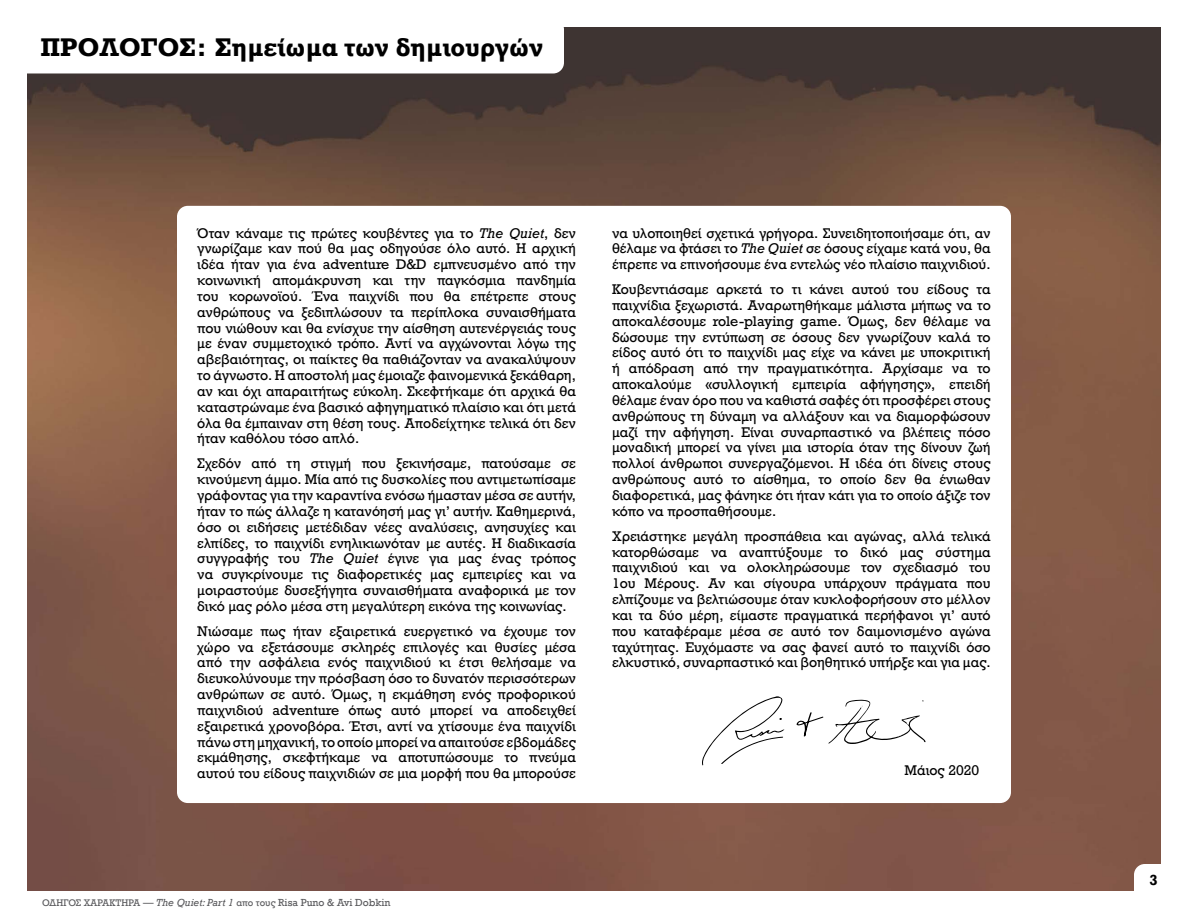
<style>
.page{position:relative;width:1188px;height:918px;background:#fff}
.page>*{position:absolute;margin:0;border:0;box-sizing:border-box;transform-origin:0 0}
.t1{font:700 24px "Rockwell Nova";color:#000}
.t2{font:700 15px "Rockwell";color:#000}
.t3{font:13.2px/15.9px "Rockwell Nova";color:#000;text-align:justify}
.t4{font:9px "Rockwell Nova";color:#59595c}
.s1{font-style:italic}
.s2{font-family:"Rockwell";font-size:10.5px}
.s3{font-family:"Rockwell";font-style:italic;font-size:10.5px}
</style>
<div class="page">
<img style="left:27px;top:27px;width:1134px;height:864px">
<div style="left:14px;top:19px;width:550px;height:54px;background:#fff;border-radius:11px"></div>
<div style="left:177px;top:206px;width:834px;height:597px;background:#fff;border-radius:11px"></div>
<svg style="left:702px;top:696px;width:82px;height:69px"></svg>
<svg style="left:796px;top:700px;width:130px;height:44px"></svg>
<svg style="left:1134px;top:864px;width:27px;height:27px"></svg>
<h1 class="t1" style="left:40px;top:32px;width:505px">ΠΡΟΛΟΓΟΣ: Σημείωμα των δημιουργών</h1>
<p class="t3" style="left:197px;top:225px;width:380px">Όταν κάναμε τις πρώτες κουβέντες για το <span class="s1">The Quiet</span>, δεν γνωρίζαμε καν πού θα μας οδηγούσε όλο αυτό. Η αρχική ιδέα ήταν για ένα adventure D&amp;D εμπνευσμένο από την κοινωνική απομάκρυνση και την παγκόσμια πανδημία του κορωνοϊού. Ένα παιχνίδι που θα επέτρεπε στους ανθρώπους να ξεδιπλώσουν τα περίπλοκα συναισθήματα που νιώθουν και θα ενίσχυε την αίσθηση αυτενέργειάς τους με έναν συμμετοχικό τρόπο. Αντί να αγχώνονται λόγω της αβεβαιότητας, οι παίκτες θα παθιάζονταν να ανακαλύψουν το άγνωστο. Η αποστολή μας έμοιαζε φαινομενικά ξεκάθαρη, αν και όχι απαραιτήτως εύκολη. Σκεφτήκαμε ότι αρχικά θα καταστρώναμε ένα βασικό αφηγηματικό πλαίσιο και ότι μετά όλα θα έμπαιναν στη θέση τους. Αποδείχτηκε τελικά ότι δεν ήταν καθόλου τόσο απλό.</p>
<p class="t3" style="left:197px;top:456px;width:380px">Σχεδόν από τη στιγμή που ξεκινήσαμε, πατούσαμε σε κινούμενη άμμο. Μία από τις δυσκολίες που αντιμετωπίσαμε γράφοντας για την καραντίνα ενόσω ήμασταν μέσα σε αυτήν, ήταν το πώς άλλαζε η κατανόησή μας γι’ αυτήν. Καθημερινά, όσο οι ειδήσεις μετέδιδαν νέες αναλύσεις, ανησυχίες και ελπίδες, το παιχνίδι ενηλικιωνόταν με αυτές. Η διαδικασία συγγραφής του <span class="s1">The Quiet</span> έγινε για μας ένας τρόπος να συγκρίνουμε τις διαφορετικές μας εμπειρίες και να μοιραστούμε δυσεξήγητα συναισθήματα αναφορικά με τον δικό μας ρόλο μέσα στη μεγαλύτερη εικόνα της κοινωνίας.</p>
<p class="t3" style="left:197px;top:623px;width:380px">Νιώσαμε πως ήταν εξαιρετικά ευεργετικό να έχουμε τον χώρο να εξετάσουμε σκληρές επιλογές και θυσίες μέσα από την ασφάλεια ενός παιχνιδιού κι έτσι θελήσαμε να διευκολύνουμε την πρόσβαση όσο το δυνατόν περισσότερων ανθρώπων σε αυτό. Όμως, η εκμάθηση ενός προφορικού παιχνιδιού adventure όπως αυτό μπορεί να αποδειχθεί εξαιρετικά χρονοβόρα. Έτσι, αντί να χτίσουμε ένα παιχνίδι πάνω στη μηχανική, το οποίο μπορεί να απαιτούσε εβδομάδες εκμάθησης, σκεφτήκαμε να αποτυπώσουμε το πνεύμα αυτού του είδους παιχνιδιών σε μια μορφή που θα μπορούσε</p>
<p class="t3" style="left:612px;top:225px;width:380px">να υλοποιηθεί σχετικά γρήγορα. Συνειδητοποιήσαμε ότι, αν θέλαμε να φτάσει το <span class="s1">The Quiet</span> σε όσους είχαμε κατά νου, θα έπρεπε να επινοήσουμε ένα εντελώς νέο πλαίσιο παιχνιδιού.</p>
<p class="t3" style="left:612px;top:282px;width:380px">Κουβεντιάσαμε αρκετά το τι κάνει αυτού του είδους τα παιχνίδια ξεχωριστά. Αναρωτηθήκαμε μάλιστα μήπως να το αποκαλέσουμε role-playing game. Όμως, δεν θέλαμε να δώσουμε την εντύπωση σε όσους δεν γνωρίζουν καλά το είδος αυτό ότι το παιχνίδι μας είχε να κάνει με υποκριτική ή απόδραση από την πραγματικότητα. Αρχίσαμε να το αποκαλούμε «συλλογική εμπειρία αφήγησης», επειδή θέλαμε έναν όρο που να καθιστά σαφές ότι προσφέρει στους ανθρώπους τη δύναμη να αλλάξουν και να διαμορφώσουν μαζί την αφήγηση. Είναι συναρπαστικό να βλέπεις πόσο μοναδική μπορεί να γίνει μια ιστορία όταν της δίνουν ζωή πολλοί άνθρωποι συνεργαζόμενοι. Η ιδέα ότι δίνεις στους ανθρώπους αυτό το αίσθημα, το οποίο δεν θα ένιωθαν διαφορετικά, μας φάνηκε ότι ήταν κάτι για το οποίο άξιζε τον κόπο να προσπαθήσουμε.</p>
<p class="t3" style="left:612px;top:528px;width:380px">Χρειάστηκε μεγάλη προσπάθεια και αγώνας, αλλά τελικά κατορθώσαμε να αναπτύξουμε το δικό μας σύστημα παιχνιδιού και να ολοκληρώσουμε τον σχεδιασμό του 1ου Μέρους. Αν και σίγουρα υπάρχουν πράγματα που ελπίζουμε να βελτιώσουμε όταν κυκλοφορήσουν στο μέλλον και τα δύο μέρη, είμαστε πραγματικά περήφανοι γι’ αυτό που καταφέραμε μέσα σε αυτό τον δαιμονισμένο αγώνα ταχύτητας. Ευχόμαστε να σας φανεί αυτό το παιχνίδι όσο ελκυστικό, συναρπαστικό και βοηθητικό υπήρξε και για μας.</p>
<p class="t3" style="left:904px;top:763px;width:76px">Μάιος 2020</p>
<p class="t4" style="left:42px;top:897px;width:350px">ΟΔΗΓΟΣ ΧΑΡΑΚΤΗΡΑ <span class="s2">—</span> <span class="s3">The Quiet: Part 1</span> απο τους <span class="s2">Risa Puno &amp; Avi Dobkin</span></p>
<p class="t2" style="left:1149px;top:871px;width:10px">3</p>
</div>
